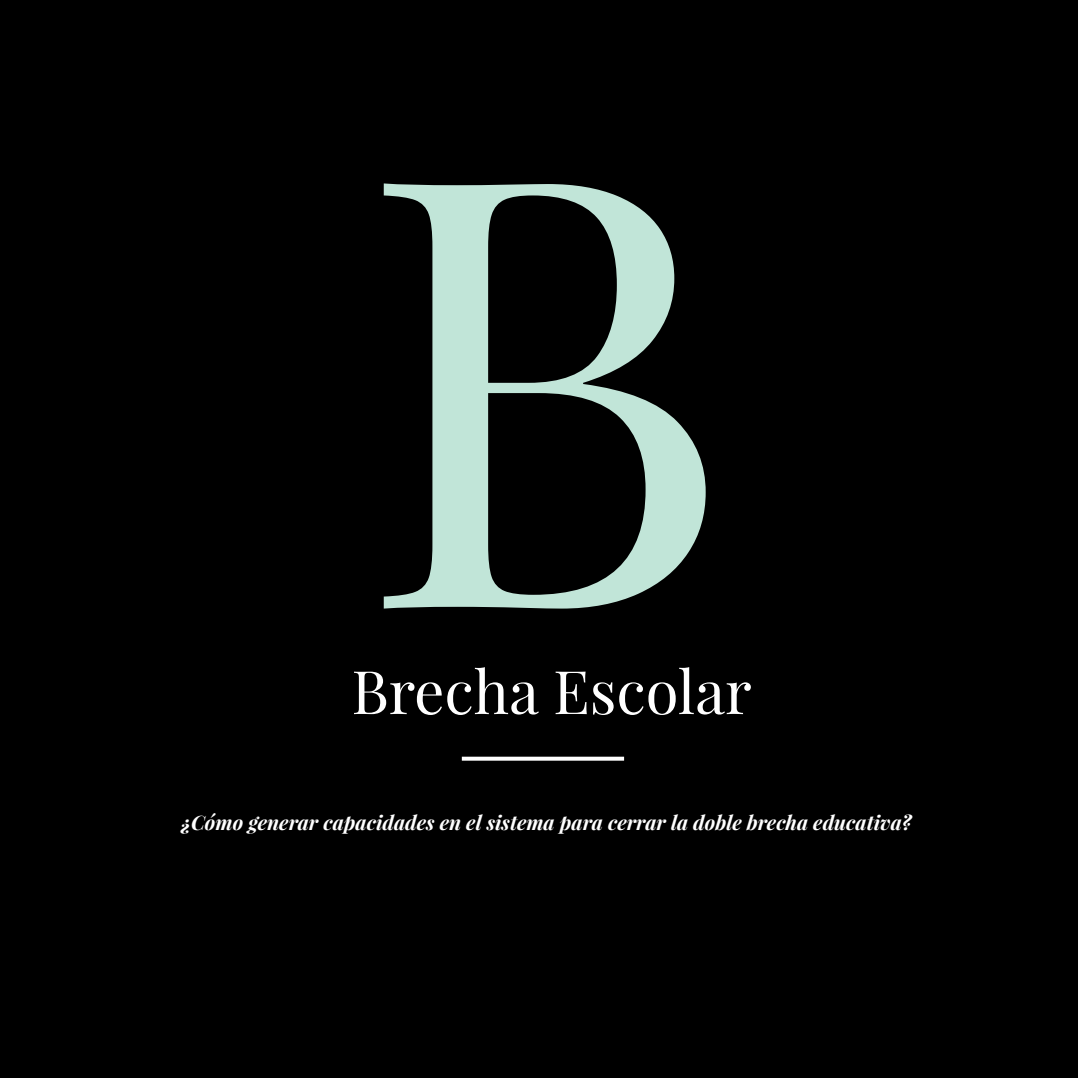
<style>
.page{position:relative;width:1078px;height:1078px;background:#fff}
.page>*{position:absolute;margin:0;border:0;box-sizing:border-box;transform-origin:0 0}
.t1{font:600px "Playfair Display";color:#c1e5d8}
.t2{font:60px "Playfair Display";color:#fff}
.t3{font:italic 700 20px "Playfair Display";color:#fff}
</style>
<div class="page">
<div style="left:0;top:0;width:1077px;height:1077px;background:#000"></div>
<svg style="left:461px;top:756px;width:163px;height:4px"></svg>
<h1 class="t1" style="left:359px;top:8px;width:375px">B</h1>
<h2 class="t2" style="left:351px;top:654px;width:401px">Brecha Escolar</h2>
<p class="t3" style="left:181px;top:808px;width:731px">¿Cómo generar capacidades en el sistema para cerrar la doble brecha educativa?</p>
</div>
